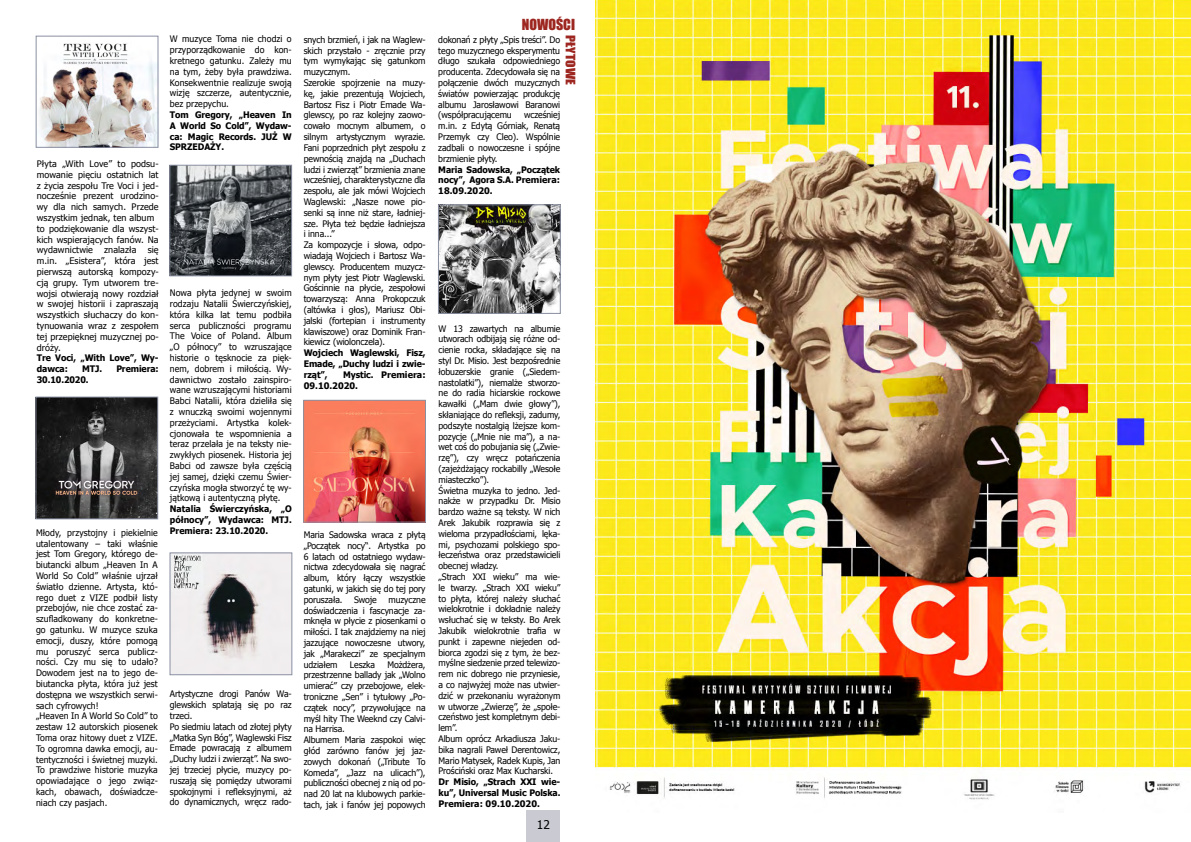
<style>
.page{position:relative;width:1191px;height:842px;background:#fff}
.page>*{position:absolute;margin:0;border:0;box-sizing:border-box;transform-origin:0 0}
.t1{font:14px "Impact";color:#9d2620}
.t2{font:12px "Impact";color:#9d2620;scale:1.15 1}
.t3{font:12px "Tahoma";color:#000}
.t4{font:9px/10.8px "Tahoma";letter-spacing:-.01em;color:#000;text-align:justify}
.t5{font:9px/10.8px "Tahoma";letter-spacing:.01em;color:#000}
.t6{font:700 9px/10.8px "Tahoma";letter-spacing:-.01em;color:#000;text-align:justify}
</style>
<div class="page">
<img style="left:596px;top:0;width:595px;height:800px">
<img style="left:39px;top:43px;width:117px;height:102px">
<div style="left:36px;top:36px;width:122px;height:111px;border:1px solid #8a90a2"></div>
<img style="left:172px;top:167px;width:118px;height:107px">
<div style="left:170px;top:165px;width:122px;height:111px;border:1px solid #8a90a2"></div>
<div style="left:526px;top:810px;width:34px;height:31px;background:#cacbd2"></div>
<img style="left:38px;top:399px;width:118px;height:118px">
<div style="left:36px;top:397px;width:122px;height:122px;border:1px solid #8a90a2"></div>
<img style="left:305px;top:402px;width:118px;height:118px">
<div style="left:303px;top:400px;width:122px;height:122px;border:1px solid #8a90a2"></div>
<img style="left:172px;top:555px;width:118px;height:118px">
<div style="left:170px;top:553px;width:122px;height:122px;border:1px solid #8a90a2"></div>
<img style="left:440px;top:207px;width:118px;height:105px">
<div style="left:438px;top:205px;width:122px;height:109px;border:1px solid #8a90a2"></div>
<p class="t4" style="left:304px;top:34px;width:123px;text-align:left">snych brzmień, i jak na Waglew&shy;skich przystało - zręcznie przy tym wymykając się gatunkom muzycznym.<br>Szerokie spojrzenie na muzy&shy;kę, jakie prezentują Wojciech,<br>Bartosz Fisz i Piotr Emade Wa&shy;glewscy, po raz kolejny zaowo&shy;cowało mocnym albumem, o silnym artystycznym wyrazie.<br>Fani poprzednich płyt zespołu z pewnością znajdą na „Duchach ludzi i zwierząt” brzmienia znane wcześniej, charakterystyczne dla zespołu, ale jak mówi Wojciech<br>Waglewski: „Nasze nowe pio&shy;senki są inne niż stare, ładniej&shy;sze. Płyta też będzie ładniejsza i inna...”<br>Za kompozycje i słowa, odpo&shy;wiadają Wojciech i Bartosz Wa&shy;glewscy. Producentem muzycz&shy;nym płyty jest Piotr Waglewski.<br>Gościnnie na płycie, zespołowi towarzyszą: Anna Prokopczuk (altówka i głos), Mariusz Obi&shy;jalski (fortepian i instrumenty klawiszowe) oraz Dominik Fran&shy;kiewicz (wiolonczela).</p>
<p class="t6" style="left:304px;top:347px;width:123px">Wojciech Waglewski, Fisz, Emade, „Duchy ludzi i zwie&shy;rząt”,</p>
<p class="t4" style="left:170px;top:33px;width:123px">W muzyce Toma nie chodzi o przyporządkowanie do kon&shy;kretnego gatunku. Zależy mu na tym, żeby była prawdziwa.<br>Konsekwentnie realizuje swoją wizję szczerze, autentycznie, bez przepychu.</p>
<p class="t6" style="left:170px;top:109px;width:123px">Tom Gregory, „Heaven In A World So Cold”, Wydaw&shy;ca: Magic Records. JUŻ W SPRZEDAŻY.</p>
<p class="t5" style="left:37px;top:158px;width:123px">Płyta „With Love” to podsu&shy;mowanie pięciu ostatnich lat z życia zespołu Tre Voci i jed&shy;nocześnie prezent urodzino&shy;wy dla nich samych. Przede wszystkim jednak, ten album to podziękowanie dla wszyst&shy;kich wspierających fanów. Na wydawnictwie znalazła się m.in. „Esistera”, która jest pierwszą autorską kompozy&shy;cją grupy. Tym utworem tre&shy;wojsi otwierają nowy rozdział w swojej historii i zapraszają wszystkich słuchaczy do kon&shy;tynuowania wraz z zespołem tej przepięknej muzycznej po&shy;dróży.</p>
<p class="t6" style="left:37px;top:352px;width:123px">Tre Voci, „With Love”, Wy&shy;dawca:</p>
<p class="t4" style="left:170px;top:287px;width:123px">Nowa płyta jedynej w swoim rodzaju Natalii Świerczyńskiej, która kilka lat temu podbiła serca publiczności programu The Voice of Poland. Album „O północy” to wzruszające historie o tęsknocie za pięk&shy;nem, dobrem i miłością. Wy&shy;dawnictwo zostało zainspiro&shy;wane wzruszającymi historiami Babci Natalii, która dzieliła się z wnuczką swoimi wojennymi przeżyciami. Artystka kolek&shy;cjonowała te wspomnienia a teraz przelała je na teksty nie&shy;zwykłych piosenek. Historia jej Babci od zawsze była częścią jej samej, dzięki czemu Świer&shy;czyńska mogła stworzyć tę wy&shy;jątkową i autentyczną płytę.</p>
<p class="t6" style="left:170px;top:503px;width:123px">Natalia Świerczyńska, „O północy”, Wydawca: MTJ.<br>Premiera: 23.10.2020.</p>
<p class="t6" style="left:82px;top:363px;width:21px">MTJ.</p>
<p class="t6" style="left:116px;top:363px;width:44px">Premiera:</p>
<p class="t6" style="left:37px;top:374px;width:53px">30.10.2020.</p>
<p class="t6" style="left:304px;top:368px;width:123px;text-indent:39px">Mystic. Premiera:<br>09.10.2020.</p>
<p class="t5" style="left:36px;top:527px;width:123px">Młody, przystojny i piekielnie utalentowany – taki właśnie jest Tom Gregory, którego de&shy;biutancki album „Heaven In A<br>World So Cold” właśnie ujrzał światło dzienne. Artysta, któ&shy;rego duet z VIZE podbił listy przebojów, nie chce zostać za&shy;szufladkowany do konkretne&shy;go gatunku. W muzyce szuka emocji, duszy, które pomogą mu poruszyć serca publicz&shy;ności. Czy mu się to udało?<br>Dowodem jest na to jego de&shy;biutancka płyta, która już jest dostępna we wszystkich serwi&shy;sach cyfrowych!<br>„Heaven In A World So Cold” to zestaw 12 autorskich piosenek<br>Toma oraz hitowy duet z VIZE.<br>To ogromna dawka emocji, au&shy;tentyczności i świetnej muzyki.<br>To prawdziwe historie muzyka opowiadające o jego związ&shy;kach, obawach, doświadcze&shy;niach czy pasjach.</p>
<p class="t4" style="left:304px;top:529px;width:123px">Maria Sadowska wraca z płytą „Początek nocy“. Artystka po 6 latach od ostatniego wydaw&shy;nictwa zdecydowała się nagrać album, który łączy wszystkie gatunki, w jakich się do tej pory poruszała.</p>
<p class="t4" style="left:354px;top:594px;width:24px">Swoje</p>
<p class="t4" style="left:304px;top:594px;width:123px;text-indent:85px">muzyczne doświadczenia i fascynacje za&shy;mknęła w płycie z piosenkami o miłości. I tak znajdziemy na niej jazzujące nowoczesne utwory, jak „Marakeczi” ze specjalnym udziałem</p>
<p class="t4" style="left:304px;top:658px;width:123px;text-align:left;text-indent:84px">Możdżera, przestrzenne ballady jak „Wolno umierać” czy przebojowe, elek&shy;troniczne „Sen” i tytułowy „Po&shy;czątek nocy”, przywołujące na myśl hity The Weeknd czy Calvi&shy;na Harrisa.<br>Albumem Maria zaspokoi więc głód zarówno fanów jej jaz&shy;zowych dokonań („Tribute To<br>Komeda”, „Jazz na ulicach”), publiczności obecnej z nią od po&shy;nad 20 lat na klubowych parkie&shy;tach, jak i fanów jej popowych</p>
<p class="t4" style="left:350px;top:658px;width:27px">Leszka</p>
<p class="t4" style="left:170px;top:688px;width:123px;text-align:left">Artystyczne drogi Panów Wa&shy;glewskich splatają się po raz trzeci.<br>Po siedmiu latach od złotej płyty „Matka Syn Bóg”, Waglewski Fisz<br>Emade powracają z albumem „Duchy ludzi i zwierząt”. Na swo&shy;jej trzeciej płycie, muzycy po&shy;ruszają się pomiędzy utworami spokojnymi i refleksyjnymi, aż do dynamicznych, wręcz rado-</p>
<h1 class="t1" style="left:522px;top:14px;width:55px">NOWOŚCI</h1>
<h2 class="t2" style="left:580px;top:35px;width:45px;rotate:90deg">PŁYTOWE</h2>
<p class="t4" style="left:438px;top:34px;width:123px">dokonań z płyty „Spis treści”. Do tego muzycznego eksperymentu długo szukała odpowiedniego producenta. Zdecydowała się na połączenie dwóch muzycznych światów powierzając produkcję albumu Jarosławowi Baranowi (współpracującemu</p>
<p class="t4" style="left:438px;top:109px;width:123px;text-indent:86px">wcześniej m.in. z Edytą Górniak, Renatą Przemyk czy Cleo). Wspólnie zadbali o nowoczesne i spójne brzmienie płyty.</p>
<p class="t6" style="left:438px;top:163px;width:123px">Maria Sadowska, „Początek nocy”, Agora S.A. Premiera:<br>18.09.2020.</p>
<p class="t4" style="left:438px;top:322px;width:123px;text-align:left">W 13 zawartych na albumie utworach odbijają się różne od&shy;cienie rocka, składające się na styl Dr. Misio. Jest bezpośrednie łobuzerskie granie („Siedem&shy;nastolatki”), niemalże stworzo&shy;ne do radia hiciarskie rockowe kawałki („Mam dwie głowy”), skłaniające do refleksji, zadumy, podszyte nostalgią lżejsze kom&shy;pozycje („Mnie nie ma”), a na&shy;wet coś do pobujania się („Zwie&shy;rzę”), czy wręcz potańczenia (zajeżdżający rockabilly „Wesołe miasteczko”).<br>Świetna muzyka to jedno. Jed&shy;nakże w przypadku Dr. Misio bardzo ważne są teksty. W nich<br>Arek Jakubik rozprawia się z wieloma przypadłościami, lęka&shy;mi, psychozami polskiego spo&shy;łeczeństwa oraz przedstawicieli obecnej władzy.<br>„Strach XXI wieku” ma wie&shy;le twarzy. „Strach XXI wieku” to płyta, której należy słuchać wielokrotnie i dokładnie należy wsłuchać się w teksty. Bo Arek<br>Jakubik wielokrotnie trafia w punkt i zapewne niejeden od&shy;biorca zgodzi się z tym, że bez&shy;myślne siedzenie przed telewizo&shy;rem nic dobrego nie przyniesie, a co najwyżej może nas utwier&shy;dzić w przekonaniu wyrażonym w utworze „Zwierzę”, że „społe&shy;czeństwo jest kompletnym debi&shy;lem”.<br>Album oprócz Arkadiusza Jaku&shy;bika nagrali Paweł Derentowicz,<br>Mario Matysek, Radek Kupis, Jan<br>Prościński oraz Max Kucharski.</p>
<p class="t6" style="left:438px;top:776px;width:123px">Dr Misio, „Strach XXI wie&shy;ku”, Universal Music Polska.<br>Premiera: 09.10.2020.</p>
<h2 class="t3" style="left:537px;top:816px;width:15px">12</h2>
</div>
